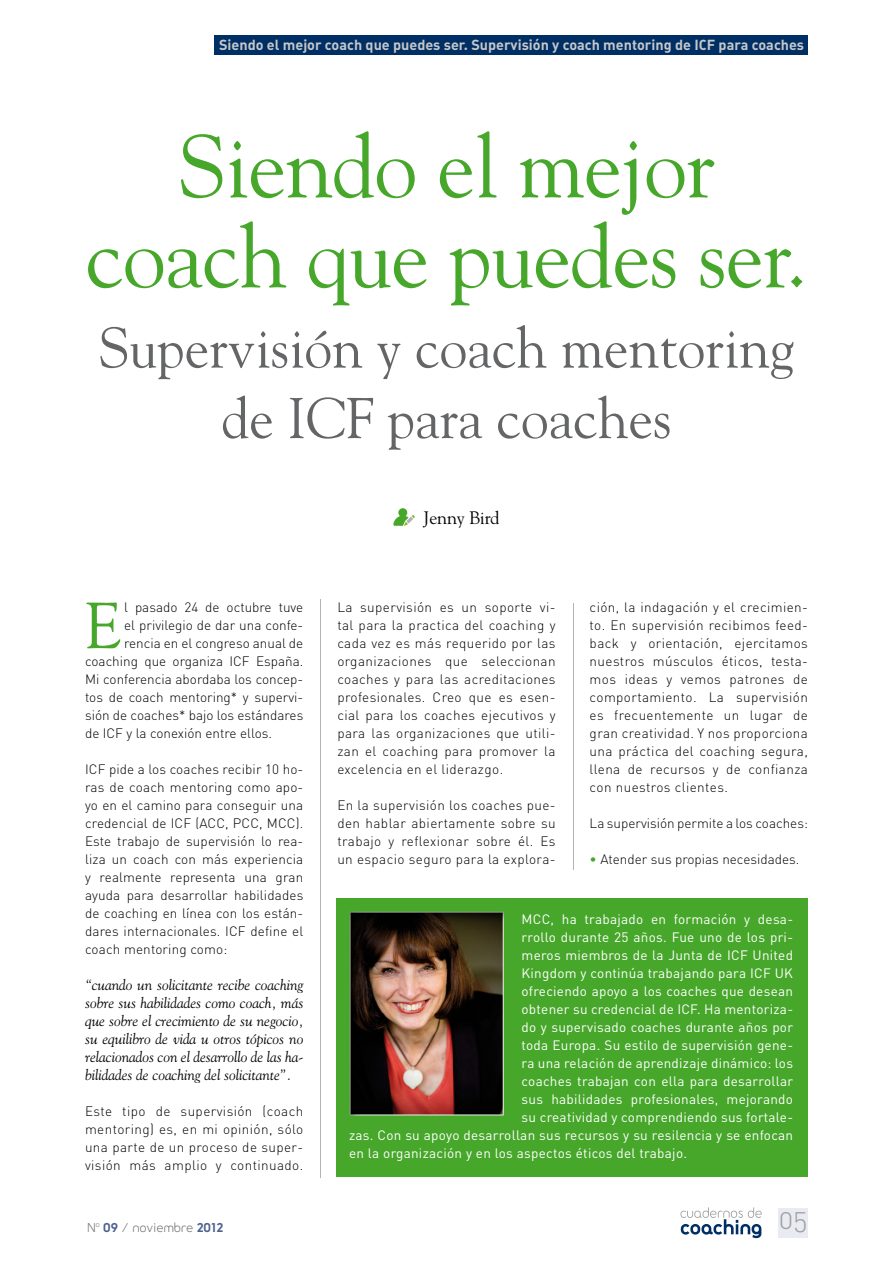
<style>
.page{position:relative;width:893px;height:1263px;background:#fff}
.page>*{position:absolute;margin:0;border:0;box-sizing:border-box;transform-origin:0 0}
.t1{font:88.5px/90px "Goudy";letter-spacing:-.01em;color:#46a72a;text-align:center}
.t2{font:64.65px "Goudy";color:#46a72a}
.t3{font:57px/70.5px "Goudy";color:#646567;text-align:center}
.t4{font:28.2px "DIN Light Alternate";color:#9c9e9f}
.t5{font:18px "Goudy";letter-spacing:-.01em;color:#000}
.t6{font:italic 15px/18px "Goudy";color:#000;text-align:justify}
.t7{font:15px "FNAC Regular";color:#7b7c7e}
.t8{font:14.4px "DIN Bold Alternate";color:#c6c7c8}
.t9{font:300 13.5px/18px "DIN";color:#000;text-align:justify}
.t10{font:13.5px "DIN";letter-spacing:.02em;color:#fff}
.s1{font-weight:700;color:#4e6290}
.s2{color:#46a72a}
</style>
<div class="page">
<div style="left:778px;top:1208px;width:30px;height:29px;background:#eaebf2"></div>
<svg style="left:681px;top:1207px;width:81px;height:31px"></svg>
<div style="left:214px;top:35px;width:594px;height:20px;background:#002f65"></div>
<svg style="left:393px;top:508px;width:22px;height:18px"></svg>
<hr style="left:320px;top:600px;width:1px;height:578px;background:#b1b3b4">
<hr style="left:573px;top:603px;width:1px;height:267px;background:#b1b3b4">
<div style="left:337px;top:898px;width:471px;height:279px;background:#46a72a"></div>
<img style="left:350px;top:912px;width:154px;height:203px">
<img style="left:351px;top:913px;width:50px;height:201px">
<img style="left:401px;top:1114px;width:102px;height:1px">
<p class="t8" style="left:219px;top:40px;width:587px">Siendo el mejor coach que puedes ser. Supervisión y coach mentoring de ICF para coaches</p>
<h1 class="t1" style="left:86px;top:128px;width:723px">Siendo el mejor coach que puedes ser.</h1>
<h3 class="t3" style="left:99px;top:317px;width:697px">Supervisión y coach mentoring de ICF para coaches</h3>
<h2 class="t2" style="left:85px;top:600px;width:37px">E</h2>
<p class="t9" style="left:124px;top:600px;width:181px">l pasado 24 de octubre tuve</p>
<p class="t9" style="left:124px;top:618px;width:181px">el privilegio de dar una confe-</p>
<p class="t9" style="left:124px;top:636px;width:181px">rencia en el congreso anual de</p>
<p class="t9" style="left:85px;top:654px;width:220px">coaching que organiza ICF España.</p>
<p class="t9" style="left:85px;top:672px;width:220px">Mi conferencia abordaba los concep-</p>
<p class="t9" style="left:85px;top:690px;width:220px">tos de coach mentoring* y supervi-</p>
<p class="t9" style="left:85px;top:708px;width:220px">sión de coaches* bajo los estándares</p>
<p class="t9" style="left:85px;top:726px;width:188px">de ICF y la conexión entre ellos.</p>
<p class="t9" style="left:85px;top:762px;width:220px">ICF pide a los coaches recibir 10 ho&shy;ras de coach mentoring como apo&shy;yo en el camino para conseguir una credencial de ICF (ACC, PCC, MCC).<br>Este trabajo de supervisión lo rea&shy;liza un coach con más experiencia y realmente representa una gran ayuda para desarrollar habilidades de coaching en línea con los están&shy;dares internacionales. ICF define el coach mentoring como:</p>
<p class="t6" style="left:85px;top:977px;width:220px">“cuando un solicitante recibe coaching sobre sus habilidades como coach, más que sobre el crecimiento de su negocio, su equilibro de vida u otros tópicos no relacionados con el desarrollo de las ha&shy;bilidades de coaching del solicitante”.</p>
<p class="t9" style="left:85px;top:1104px;width:220px">Este tipo de supervisión (coach mentoring) es, en mi opinión, sólo una parte de un proceso de super&shy;visión más amplio y continuado.</p>
<p class="t7" style="left:87px;top:1222px;width:137px">N<sup>o</sup> <span class="s1">09</span> / noviembre <span class="s1">2012</span></p>
<h3 class="t5" style="left:424px;top:510px;width:77px">Jenny Bird</h3>
<p class="t9" style="left:337px;top:600px;width:220px">La supervisión es un soporte vi&shy;tal para la practica del coaching y cada vez es más requerido por las organizaciones que seleccionan coaches y para las acreditaciones profesionales. Creo que es esen&shy;cial para los coaches ejecutivos y para las organizaciones que utili&shy;zan el coaching para promover la excelencia en el liderazgo.</p>
<p class="t9" style="left:337px;top:798px;width:220px">En la supervisión los coaches pue&shy;den hablar abiertamente sobre su trabajo y reflexionar sobre él. Es un espacio seguro para la explora-</p>
<p class="t9" style="left:590px;top:600px;width:220px">ción, la indagación y el crecimien&shy;to. En supervisión recibimos feed&shy;back y orientación, ejercitamos nuestros músculos éticos, testa&shy;mos ideas y vemos patrones de comportamiento. La supervisión es frecuentemente un lugar de gran creatividad. Y nos proporciona una práctica del coaching segura, llena de recursos y de confianza con nuestros clientes.</p>
<p class="t9" style="left:590px;top:816px;width:220px">La supervisión permite a los coaches:</p>
<p class="t9" style="left:590px;top:852px;width:211px"><span class="s2">•</span> Atender sus propias necesidades.</p>
<p class="t10" style="left:522px;top:914px;width:273px">MCC, ha trabajado en formación y desa-</p>
<p class="t10" style="left:522px;top:932px;width:273px">rrollo durante 25 años. Fue uno de los pri-</p>
<p class="t10" style="left:522px;top:950px;width:273px">meros miembros de la Junta de ICF United</p>
<p class="t10" style="left:522px;top:968px;width:273px">Kingdom y continúa trabajando para ICF UK</p>
<p class="t10" style="left:522px;top:986px;width:273px">ofreciendo apoyo a los coaches que desean</p>
<p class="t10" style="left:522px;top:1004px;width:273px">obtener su credencial de ICF. Ha mentoriza-</p>
<p class="t10" style="left:522px;top:1022px;width:273px">do y supervisado coaches durante años por</p>
<p class="t10" style="left:522px;top:1040px;width:273px">toda Europa. Su estilo de supervisión gene-</p>
<p class="t10" style="left:522px;top:1058px;width:273px">ra una relación de aprendizaje dinámico: los</p>
<p class="t10" style="left:522px;top:1076px;width:273px">coaches trabajan con ella para desarrollar</p>
<p class="t10" style="left:522px;top:1094px;width:273px">sus habilidades profesionales, mejorando</p>
<p class="t10" style="left:522px;top:1112px;width:273px">su creatividad y comprendiendo sus fortale-</p>
<p class="t10" style="left:349px;top:1130px;width:446px">zas. Con su apoyo desarrollan sus recursos y su resilencia y se enfocan</p>
<p class="t10" style="left:349px;top:1148px;width:339px">en la organización y en los aspectos éticos del trabajo.</p>
<h3 class="t4" style="left:779px;top:1211px;width:30px">50 2</h3>
</div>
